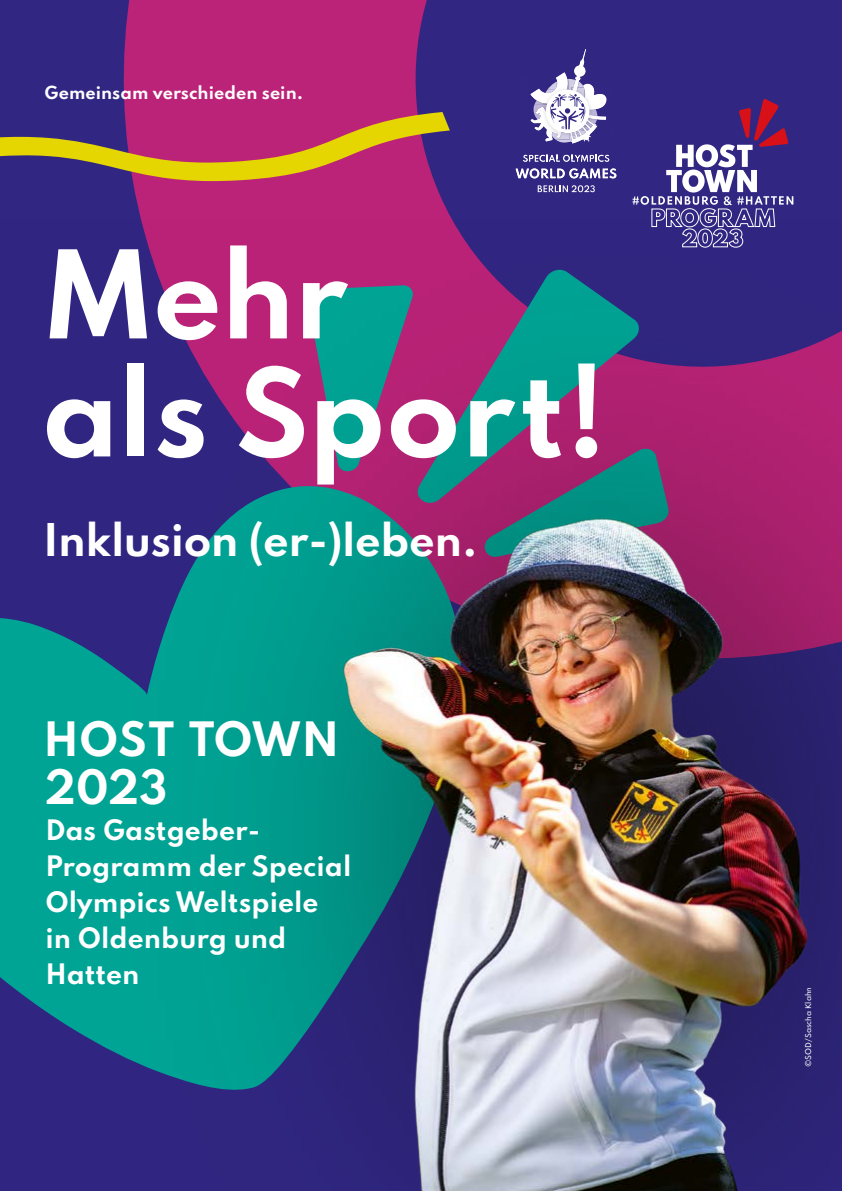
<style>
.page{position:relative;width:842px;height:1191px;background:#fff}
.page>*{position:absolute;margin:0;border:0;box-sizing:border-box;transform-origin:0 0}
.t1{font:700 108px/118px "Spartan";letter-spacing:-.02em;color:#fff}
.Info_Titel{font:700 42px/48px "Spartan";color:#fff}
.t2{font:700 40px "Spartan";letter-spacing:-.01em;color:#fff}
.Info_Titel-2{font:700 25px/36px "Spartan";color:#fff}
.t3{font:700 16px "Spartan";color:#fff}
.t4{font:500 7.2px "Spartan";color:#fff}
</style>
<div class="page">
<svg style="left:43px;top:0;width:799px;height:219px;background:#7e247c"></svg>
<div style="left:677px;top:49px;width:139px;height:170px;background:#312783"></div>
<div style="left:462px;top:6px;width:215px;height:213px;background:#312783"></div>
<svg style="left:538px;top:185px;width:57px;height:7px"></svg>
<img style="left:514px;top:48px;width:105px;height:23px">
<img style="left:514px;top:71px;width:21px;height:113px">
<img style="left:608px;top:71px;width:11px;height:22px">
<img style="left:598px;top:93px;width:21px;height:91px">
<img style="left:535px;top:154px;width:63px;height:30px">
<svg style="left:515px;top:168px;width:101px;height:10px"></svg>
<img style="left:610px;top:98px;width:3px;height:38px">
<img style="left:608px;top:87px;width:3px;height:11px">
<img style="left:608px;top:98px;width:3px;height:29px">
<img style="left:528px;top:144px;width:25px;height:10px">
<img style="left:553px;top:144px;width:51px;height:11px">
<svg style="left:523px;top:155px;width:86px;height:7px"></svg>
<img style="left:608px;top:102px;width:2px;height:34px">
<img style="left:553px;top:144px;width:25px;height:10px">
<svg style="left:520px;top:49px;width:88px;height:95px"></svg>
<svg style="left:632px;top:99px;width:161px;height:120px;background:#5a4891"></svg>
<img style="left:0;top:219px;width:842px;height:972px">
<svg style="left:0;top:112px;width:450px;height:80px;background:#a14e5d"></svg>
<p class="t3" style="left:45px;top:80px;width:260px">Gemeinsam verschieden sein.</p>
<p class="t1" style="left:42px;top:233px;width:567px">Mehr<br>als Sport!</p>
<p class="t2" style="left:43px;top:510px;width:437px">Inklusion (er-)leben.</p>
<p class="Info_Titel" style="left:43px;top:714px;width:298px">HOST TOWN<br>2023</p>
<p class="Info_Titel-2" style="left:45px;top:811px;width:307px">Das Gastgeber-<br>Programm der Special<br>Olympics Weltspiele</p>
<p class="Info_Titel-2" style="left:45px;top:919px;width:242px">in Oldenburg und</p>
<p class="Info_Titel-2" style="left:45px;top:955px;width:96px">Hatten</p>
<p class="t4" style="left:803px;top:1066px;width:81px;rotate:-90deg">©SOD/Sascha Klahn</p>
</div>
